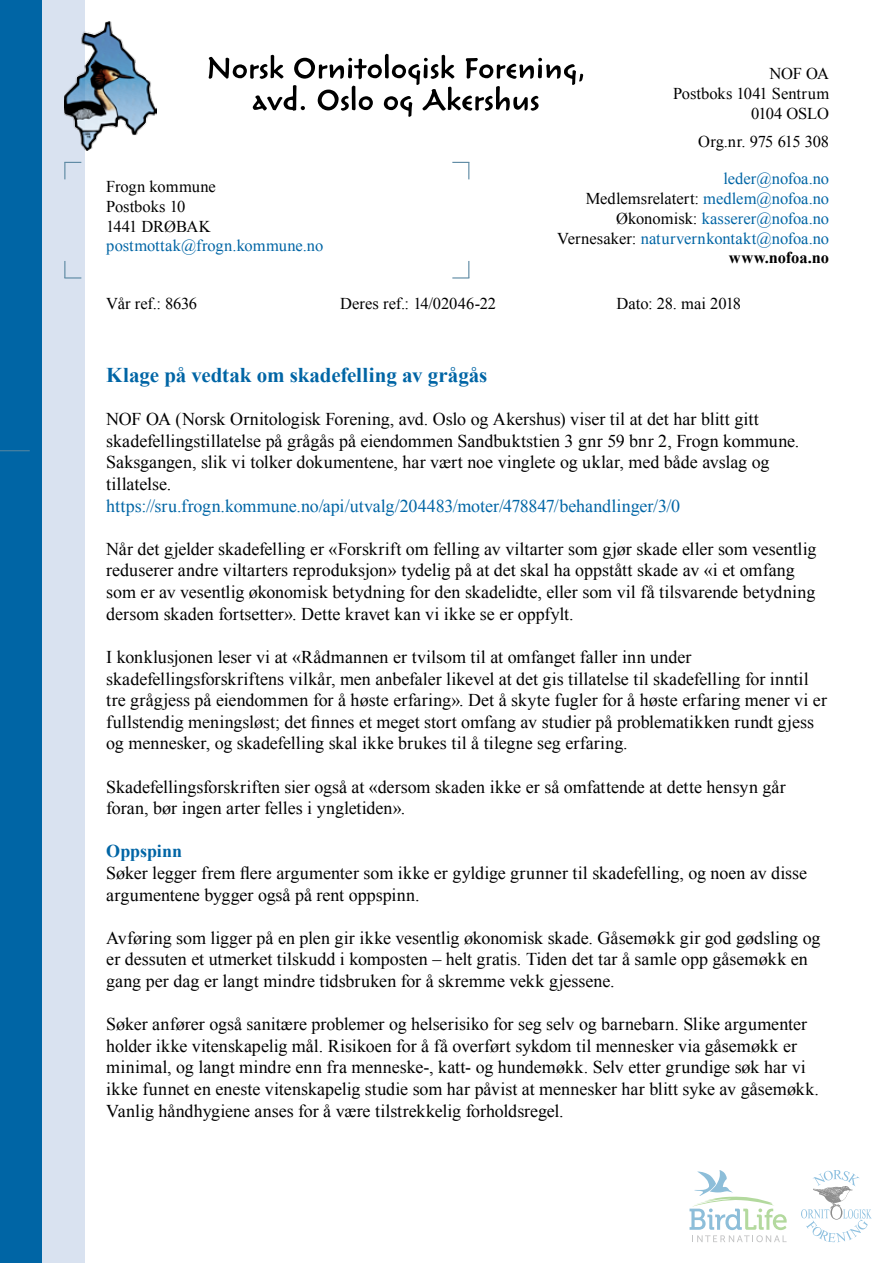
<style>
.page{position:relative;width:893px;height:1263px;background:#fff}
.page>*{position:absolute;margin:0;border:0;box-sizing:border-box;transform-origin:0 0}
.t1{font:700 21px "Times New Roman";letter-spacing:-.005em;color:#0065a5}
.t2{font:18px/21.6px "Times New Roman";color:#000}
.t3{font:18px "Times New Roman";letter-spacing:-.005em;color:#0065a5}
.t4{font:700 18px "Times New Roman";color:#0065a5}
.t5{font:16.5px/19.8px "Times New Roman";color:#0065a5;text-align:right}
.t6{font:16.5px/19.8px "Times New Roman";letter-spacing:-.005em;color:#000;text-align:right}
.s1{color:#000}
.s2{font-weight:700;color:#000}
</style>
<div class="page">
<div style="left:0;top:0;width:43px;height:1263px;background:#0065a5"></div>
<div style="left:43px;top:0;width:42px;height:1263px;background:#d9e2f0"></div>
<img style="left:65px;top:21px;width:92px;height:130px">
<svg style="left:208px;top:54px;width:375px;height:63px"></svg>
<svg style="left:801px;top:1170px;width:71px;height:72px"></svg>
<svg style="left:689px;top:1170px;width:98px;height:72px"></svg>
<svg style="left:64px;top:162px;width:17px;height:17px"></svg>
<svg style="left:452px;top:162px;width:17px;height:17px"></svg>
<svg style="left:64px;top:261px;width:17px;height:18px"></svg>
<svg style="left:452px;top:261px;width:17px;height:18px"></svg>
<hr style="left:0;top:450px;width:30px;height:1px;background:#5987a1">
<p class="t6" style="left:106px;top:176px;width:111px;text-align:left">Frogn kommune<br>Postboks 10<br>1441 DRØBAK</p>
<p class="t5" style="left:106px;top:236px;width:218px">postmottak@frogn.kommune.no</p>
<p class="t6" style="left:673px;top:64px;width:158px">NOF OA<br>Postboks 1041 Sentrum<br>0104 OSLO</p>
<p class="t6" style="left:698px;top:132px;width:132px">Org.nr. 975 615 308</p>
<p class="t5" style="left:557px;top:169px;width:274px">leder@nofoa.no<br><span class="s1">Medlemsrelatert:</span> medlem@nofoa.no<br><span class="s1">Økonomisk:</span> kasserer@nofoa.no<br><span class="s1">Vernesaker:</span> naturvernkontakt@nofoa.no <span class="s2">www.nofoa.no</span></p>
<p class="t6" style="left:106px;top:293px;width:92px">Vår ref.: 8636</p>
<p class="t6" style="left:340px;top:293px;width:157px">Deres ref.: 14/02046-22</p>
<p class="t6" style="left:617px;top:293px;width:126px">Dato: 28. mai 2018</p>
<p class="t1" style="left:106px;top:360px;width:383px">Klage på vedtak om skadefelling av grågås</p>
<p class="t2" style="left:106px;top:408px;width:695px">NOF OA (Norsk Ornitologisk Forening, avd. Oslo og Akershus) viser til at det har blitt gitt skadefellingstillatelse på grågås på eiendommen Sandbuktstien 3 gnr 59 bnr 2, Frogn kommune.<br>Saksgangen, slik vi tolker dokumentene, har vært noe vinglete og uklar, med både avslag og tillatelse.</p>
<p class="t3" style="left:106px;top:495px;width:575px">https://sru.frogn.kommune.no/api/utvalg/204483/moter/478847/behandlinger/3/0</p>
<p class="t2" style="left:106px;top:538px;width:712px">Når det gjelder skadefelling er «Forskrift om felling av viltarter som gjør skade eller som vesentlig reduserer andre viltarters reproduksjon» tydelig på at det skal ha oppstått skade av «i et omfang som er av vesentlig økonomisk betydning for den skadelidte, eller som vil få tilsvarende betydning dersom skaden fortsetter». Dette kravet kan vi ikke se er oppfylt.</p>
<p class="t2" style="left:106px;top:646px;width:722px">I konklusjonen leser vi at «Rådmannen er tvilsom til at omfanget faller inn under skadefellingsforskriftens vilkår, men anbefaler likevel at det gis tillatelse til skadefelling for inntil tre grågjess på eiendommen for å høste erfaring». Det å skyte fugler for å høste erfaring mener vi er fullstendig meningsløst; det finnes et meget stort omfang av studier på problematikken rundt gjess og mennesker, og skadefelling skal ikke brukes til å tilegne seg erfaring.</p>
<p class="t2" style="left:106px;top:775px;width:681px">Skadefellingsforskriften sier også at «dersom skaden ikke er så omfattende at dette hensyn går foran, bør ingen arter felles i yngletiden».</p>
<p class="t4" style="left:106px;top:839px;width:77px">Oppspinn</p>
<p class="t2" style="left:106px;top:862px;width:702px">Søker legger frem flere argumenter som ikke er gyldige grunner til skadefelling, og noen av disse argumentene bygger også på rent oppspinn.</p>
<p class="t2" style="left:106px;top:927px;width:716px">Avføring som ligger på en plen gir ikke vesentlig økonomisk skade. Gåsemøkk gir god gødsling og er dessuten et utmerket tilskudd i komposten – helt gratis. Tiden det tar å samle opp gåsemøkk en gang per dag er langt mindre tidsbruken for å skremme vekk gjessene.</p>
<p class="t2" style="left:106px;top:1013px;width:714px">Søker anfører også sanitære problemer og helserisiko for seg selv og barnebarn. Slike argumenter holder ikke vitenskapelig mål. Risikoen for å få overført sykdom til mennesker via gåsemøkk er minimal, og langt mindre enn fra menneske-, katt- og hundemøkk. Selv etter grundige søk har vi ikke funnet en eneste vitenskapelig studie som har påvist at mennesker har blitt syke av gåsemøkk.<br>Vanlig håndhygiene anses for å være tilstrekkelig forholdsregel.</p>
</div>
